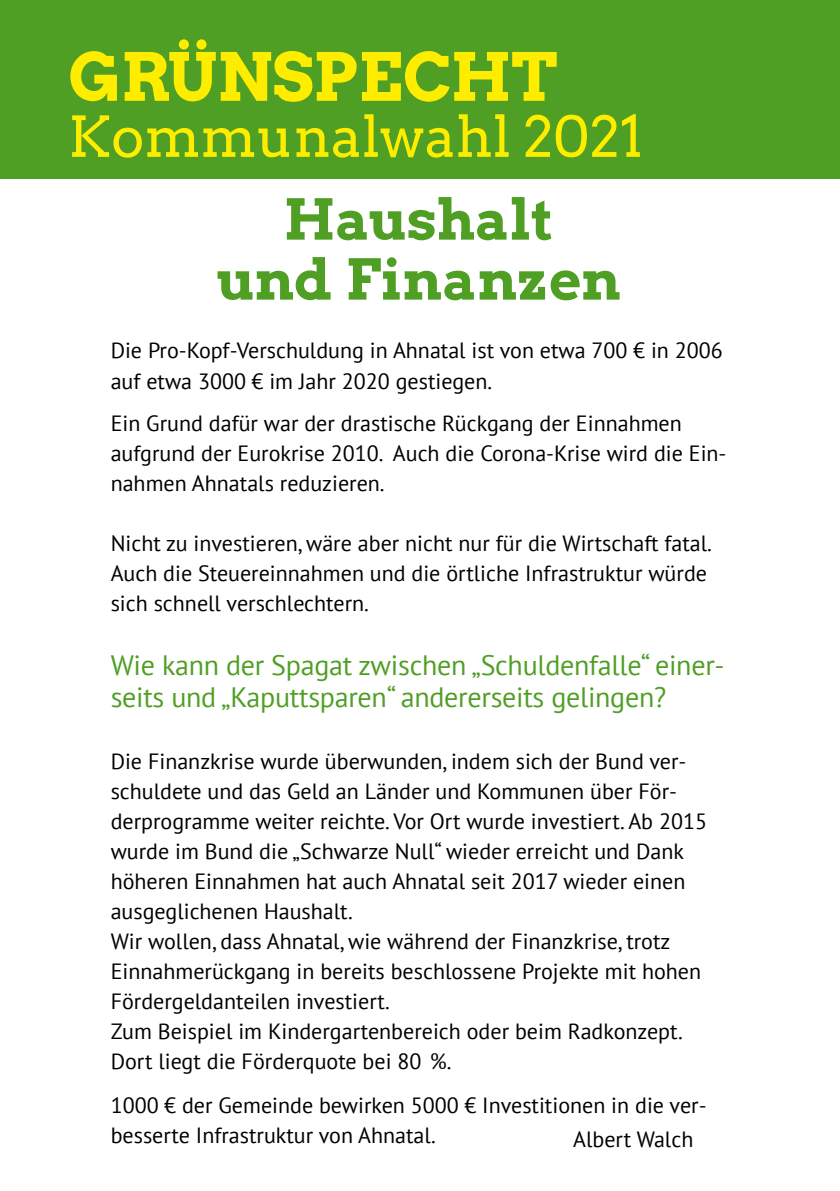
<style>
.page{position:relative;width:840px;height:1191px;background:#fff}
.page>*{position:absolute;margin:0;border:0;box-sizing:border-box;transform-origin:0 0}
.t1{font:66px "Arvo Gruen";letter-spacing:-.005em;color:#ffed00}
.t2{font:56px/60px "Arvo Gruen";color:#509f25;text-align:center}
.t3{font:56px "Arvo";color:#ffed00}
.t4{font:28px/32px "PT Sans";letter-spacing:-.01em;color:#509f25}
.t5{font:22px/30px "PT Sans";color:#000}
</style>
<div class="page">
<div style="left:0;top:0;width:839px;height:178px;background:#509f25"></div>
<h1 class="t1" style="left:68px;top:31px;width:490px">GRÜNSPECHT</h1>
<h2 class="t3" style="left:68px;top:103px;width:576px">Kommunalwahl 2021</h2>
<h2 class="t2" style="left:216px;top:187px;width:406px">Haushalt<br>und Finanzen</h2>
<p class="t5" style="left:111px;top:335px;width:613px">Die Pro-Kopf-Verschuldung in Ahnatal ist von etwa 700 € in 2006 auf etwa 3000 € im Jahr 2020 gestiegen.</p>
<p class="t5" style="left:111px;top:407px;width:617px">Ein Grund dafür war der drastische Rückgang der Einnahmen aufgrund der Eurokrise 2010. Auch die Corona-Krise wird die Ein&shy;nahmen Ahnatals reduzieren.</p>
<p class="t5" style="left:111px;top:527px;width:602px">Nicht zu investieren, wäre aber nicht nur für die Wirtschaft fatal.<br>Auch die Steuereinnahmen und die örtliche Infrastruktur würde sich schnell verschlechtern.</p>
<p class="t4" style="left:111px;top:648px;width:615px">Wie kann der Spagat zwischen „Schuldenfalle“ einer&shy;seits und „Kaputtsparen“ andererseits gelingen?</p>
<p class="t5" style="left:111px;top:745px;width:597px">Die Finanzkrise wurde überwunden, indem sich der Bund ver&shy;schuldete und das Geld an Länder und Kommunen über För&shy;derprogramme weiter reichte. Vor Ort wurde investiert. Ab 2015 wurde im Bund die „Schwarze Null“ wieder erreicht und Dank höheren Einnahmen hat auch Ahnatal seit 2017 wieder einen ausgeglichenen Haushalt.<br>Wir wollen, dass Ahnatal, wie während der Finanzkrise, trotz Einnahmerückgang in bereits beschlossene Projekte mit hohen Fördergeldanteilen investiert.<br>Zum Beispiel im Kindergartenbereich oder beim Radkonzept.<br>Dort liegt die Förderquote bei 80 %.</p>
<p class="t5" style="left:111px;top:1089px;width:597px">1000 € der Gemeinde bewirken 5000 € Investitionen in die ver&shy;besserte Infrastruktur von Ahnatal.</p>
<p class="t5" style="left:573px;top:1123px;width:122px">Albert Walch</p>
</div>
